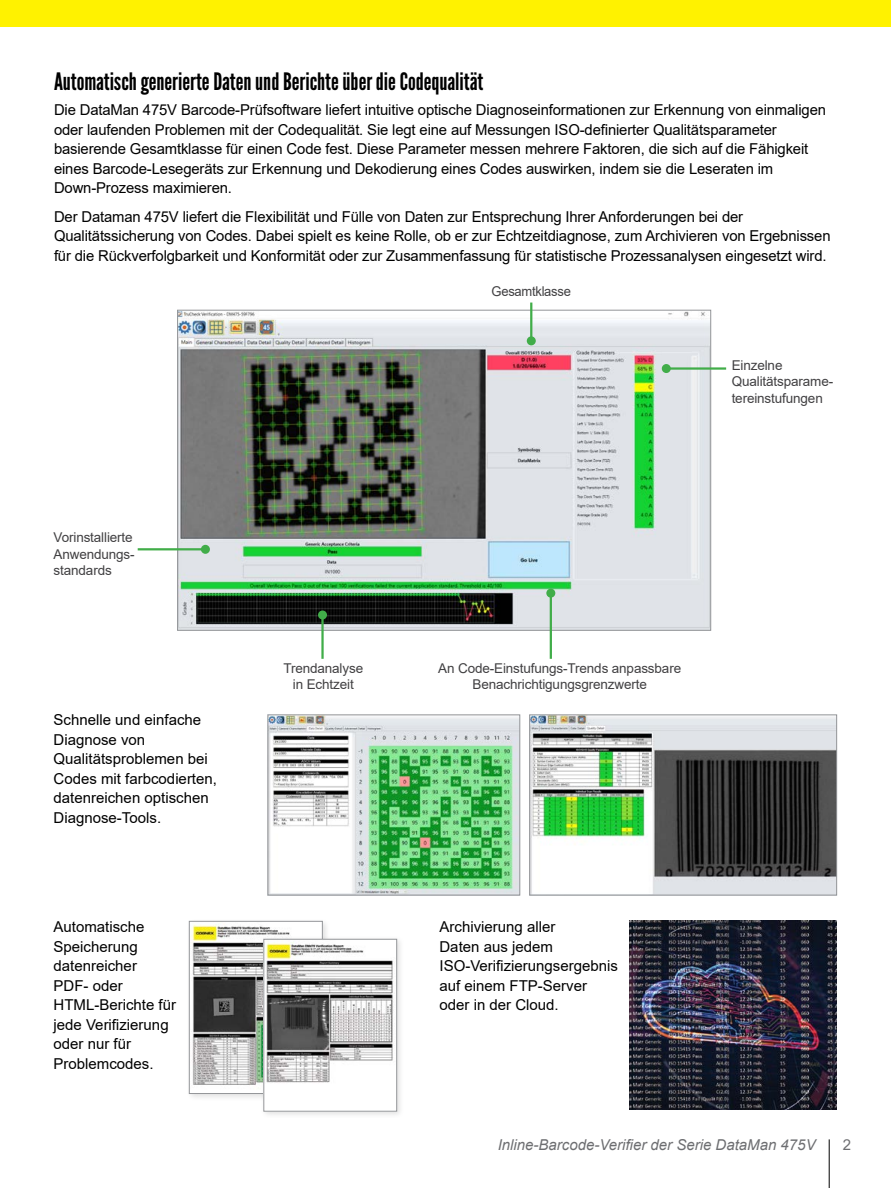
<style>
.page{position:relative;width:891px;height:1188px;background:#fff}
.page>*{position:absolute;margin:0;border:0;box-sizing:border-box;transform-origin:0 0}
.t1{font:24px "League Gothic";color:#000}
.t2{font:15px/19.5px "Arial";letter-spacing:-.01em;color:#000}
.t3{font:italic 15px "Arial";color:#6d6e71}
.t4{font:15px "Arial";color:#6d6e71}
.t5{font:13.5px/16.5px "Arial";letter-spacing:-.01em;color:#414042}
.t6{font:13.5px "Arial";letter-spacing:-.01em;color:#414042;scale:.96 1}
</style>
<div class="page">
<hr style="left:829px;top:1139px;width:1px;height:49px;background:#000">
<div style="left:0;top:0;width:891px;height:27px;background:#fff200"></div>
<div style="left:185px;top:917px;width:145px;height:185px;background:#000;opacity:.12"></div>
<img style="left:191px;top:923px;width:130px;height:169px">
<div style="left:189px;top:921px;width:134px;height:173px;border:1px solid #939598"></div>
<div style="left:260px;top:935px;width:145px;height:184px;background:#000;opacity:.12"></div>
<img style="left:266px;top:941px;width:129px;height:168px">
<div style="left:264px;top:939px;width:133px;height:172px;border:1px solid #939598"></div>
<img style="left:629px;top:920px;width:208px;height:190px">
<img style="left:179px;top:312px;width:530px;height:317px">
<hr style="left:666px;top:367px;width:60px;height:3px;background:#41ad49">
<div style="left:662px;top:364px;width:9px;height:9px;background:#41ad49;border-radius:50%"></div>
<hr style="left:530px;top:303px;width:2px;height:38px;background:#41ad49">
<div style="left:527px;top:336px;width:9px;height:9px;background:#41ad49;border-radius:50%"></div>
<hr style="left:550px;top:593px;width:2px;height:66px;background:#41ad49">
<div style="left:546px;top:589px;width:9px;height:9px;background:#41ad49;border-radius:50%"></div>
<hr style="left:321px;top:615px;width:3px;height:44px;background:#41ad49">
<div style="left:318px;top:610px;width:9px;height:9px;background:#41ad49;border-radius:50%"></div>
<hr style="left:138px;top:548px;width:67px;height:2px;background:#41ad49">
<div style="left:201px;top:545px;width:9px;height:9px;background:#41ad49;border-radius:50%"></div>
<img style="left:270px;top:717px;width:248px;height:176px">
<div style="left:268px;top:715px;width:252px;height:180px;border:1px solid #939598"></div>
<img style="left:531px;top:717px;width:304px;height:176px">
<div style="left:529px;top:715px;width:308px;height:180px;border:1px solid #939598"></div>
<h1 class="t1" style="left:54px;top:67px;width:431px">Automatisch generierte Daten und Berichte über die Codequalität</h1>
<p class="t2" style="left:54px;top:100px;width:774px">Die DataMan 475V Barcode-Prüfsoftware liefert intuitive optische Diagnoseinformationen zur Erkennung von einmaligen oder laufenden Problemen mit der Codequalität. Sie legt eine auf Messungen ISO-definierter Qualitätsparameter basierende Gesamtklasse für einen Code fest. Diese Parameter messen mehrere Faktoren, die sich auf die Fähigkeit eines Barcode-Lesegeräts zur Erkennung und Dekodierung eines Codes auswirken, indem sie die Leseraten im Down-Prozess maximieren.</p>
<p class="t2" style="left:54px;top:207px;width:778px">Der Dataman 475V liefert die Flexibilität und Fülle von Daten zur Entsprechung Ihrer Anforderungen bei der<br>Qualitätssicherung von Codes. Dabei spielt es keine Rolle, ob er zur Echtzeitdiagnose, zum Archivieren von Ergebnissen für die Rückverfolgbarkeit und Konformität oder zur Zusammenfassung für statistische Prozessanalysen eingesetzt wird.</p>
<p class="t6" style="left:492px;top:282px;width:84px">Gesamtklasse</p>
<p class="t5" style="left:54px;top:529px;width:83px">Vorinstallierte<br>Anwendungs&shy;standards</p>
<p class="t2" style="left:54px;top:710px;width:165px">Schnelle und einfache<br>Diagnose von<br>Qualitätsproblemen bei<br>Codes mit farbcodierten, datenreichen optischen<br>Diagnose-Tools.</p>
<p class="t5" style="left:283px;top:660px;width:81px;text-align:center">Trendanalyse in Echtzeit</p>
<p class="t5" style="left:438px;top:660px;width:244px;text-align:center">An Code-Einstufungs-Trends anpassbare<br>Benachrichtigungsgrenzwerte</p>
<p class="t2" style="left:54px;top:917px;width:124px">Automatische<br>Speicherung datenreicher<br>PDF- oder<br>HTML-Berichte für jede Verifizierung oder nur für<br>Problemcodes.</p>
<p class="t2" style="left:440px;top:917px;width:180px">Archivierung aller<br>Daten aus jedem<br>ISO-Verifizierungsergebnis auf einem FTP-Server oder in der Cloud.</p>
<p class="t5" style="left:732px;top:357px;width:103px">Einzelne<br>Qualitätsparame&shy;tereinstufungen</p>
<p class="t3" style="left:498px;top:1135px;width:319px">Inline-Barcode-Verifier der Serie DataMan 475V</p>
<p class="t4" style="left:843px;top:1135px;width:10px">2</p>
</div>
